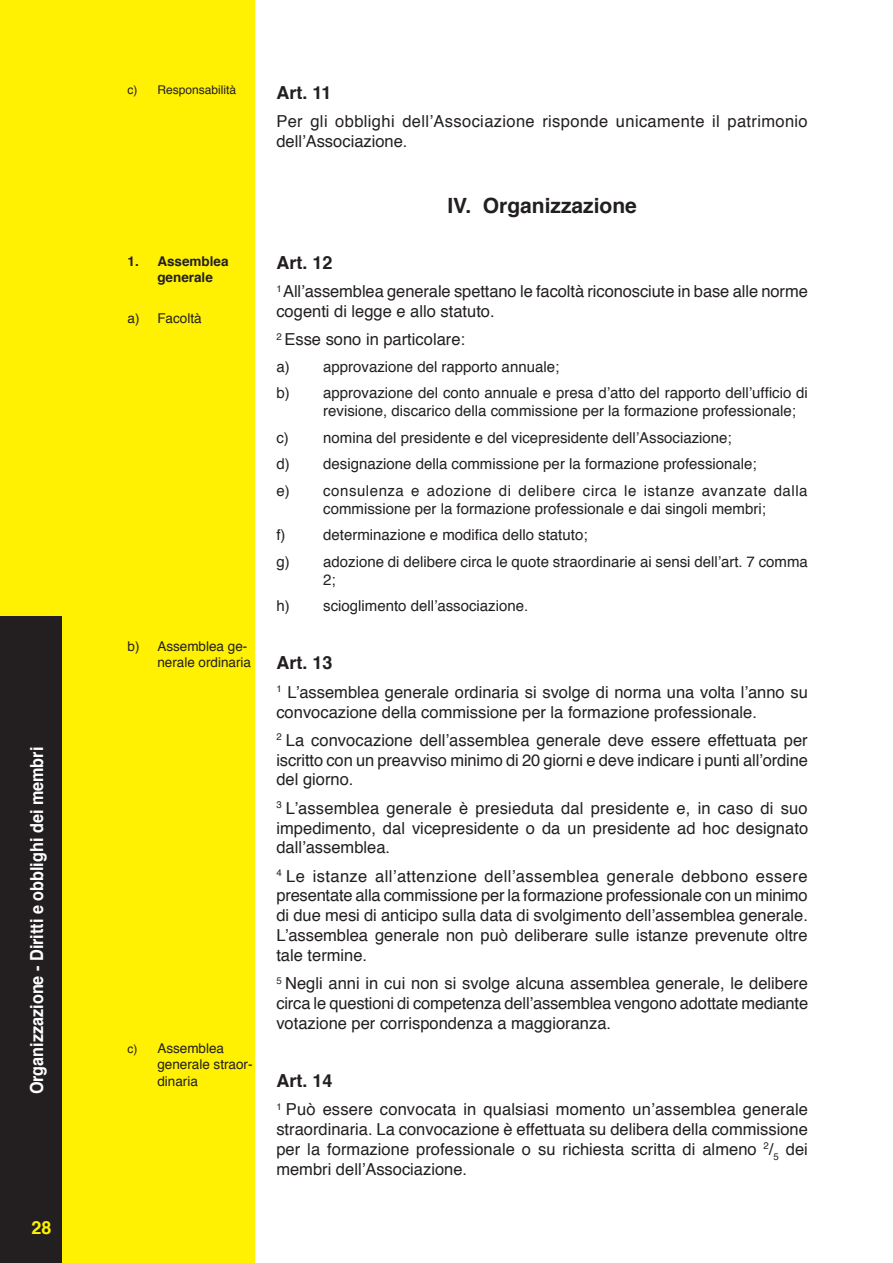
<style>
.page{position:relative;width:893px;height:1263px;background:#fff}
.page>*{position:absolute;margin:0;border:0;box-sizing:border-box;transform-origin:0 0}
.t1{font:700 21px "Helvetica";color:#231f20}
.t2{font:700 18px "Helvetica";color:#fff;scale:.9 1}
.t3{font:700 18px "Helvetica";color:#231f20}
.t4{font:700 18px "Helvetica";color:#fff101}
.t5{font:16.5px/19.8px "Helvetica";color:#231f20;text-align:justify}
.t6{font:16.5px/19.8px "Helvetica";letter-spacing:.02em;color:#231f20}
.t7{font:15px/26.4px "Helvetica";color:#231f20}
.t8{font:13.5px/16.2px "Helvetica";color:#231f20;text-align:right}
.t9{font:700 13.5px/16.2px "Helvetica";color:#231f20}
.t10{font:12px "Helvetica";color:#231f20}
.s1{font-size:12px}
</style>
<div class="page">
<div style="left:0;top:0;width:255px;height:1263px;background:#fff101"></div>
<div style="left:0;top:616px;width:62px;height:647px;background:#231f20"></div>
<p class="t2" style="left:22px;top:1094px;width:388px;rotate:-90deg">Organizzazione - Diritti e obblighi dei membri</p>
<p class="t4" style="left:31px;top:1213px;width:22px">28</p>
<p class="t10" style="left:128px;top:81px;width:110px">c) Responsabilità</p>
<p class="t9" style="left:157px;top:254px;width:73px;text-indent:-30px">1. Assemblea generale</p>
<p class="t8" style="left:128px;top:311px;width:76px">a) Facoltà</p>
<p class="t8" style="left:128px;top:639px;width:125px">b) Assemblea ge&shy;nerale ordinaria</p>
<p class="t8" style="left:157px;top:1041px;width:97px;text-align:left;text-indent:-30px"><span class="s1">c)</span> Assemblea generale straor&shy;dinaria</p>
<p class="t3" style="left:276px;top:78px;width:57px">Art. 11</p>
<p class="t6" style="left:276px;top:112px;width:533px">Per gli obblighi dell’Associazione risponde unicamente il patrimonio dell’Associazione.</p>
<p class="t1" style="left:447px;top:189px;width:191px">IV. Organizzazione</p>
<p class="t3" style="left:276px;top:248px;width:58px">Art. 12</p>
<p class="t5" style="left:276px;top:282px;width:533px"><sup>1</sup> All’assemblea generale spettano le facoltà riconosciute in base alle norme cogenti di legge e allo statuto.</p>
<p class="t5" style="left:276px;top:330px;width:190px"><sup>2</sup> Esse sono in particolare:</p>
<p class="t7" style="left:276px;top:354px;width:533px">a) approvazione del rapporto annuale;<br>b) approvazione del conto annuale e presa d’atto del rapporto dell’ufficio di</p>
<p class="t7" style="left:276px;top:398px;width:533px;text-indent:47px">revisione, discarico della commissione per la formazione professionale; c) nomina del presidente e del vicepresidente dell’Associazione;<br>d) designazione della commissione per la formazione professionale;<br>e) consulenza e adozione di delibere circa le istanze avanzate dalla</p>
<p class="t7" style="left:323px;top:496px;width:444px">commissione per la formazione professionale e dai singoli membri;</p>
<p class="t7" style="left:276px;top:522px;width:11px">f)</p>
<p class="t7" style="left:276px;top:522px;width:533px;text-indent:47px">determinazione e modifica dello statuto;<br>g) adozione di delibere circa le quote straordinarie ai sensi dell’art. 7 comma</p>
<p class="t7" style="left:276px;top:567px;width:253px;text-indent:47px">2;<br>h) scioglimento dell’associazione.</p>
<p class="t3" style="left:276px;top:649px;width:58px">Art. 13</p>
<p class="t5" style="left:276px;top:682px;width:533px"><sup>1</sup> L’assemblea generale ordinaria si svolge di norma una volta l’anno su convocazione della commissione per la formazione professionale.</p>
<p class="t5" style="left:276px;top:731px;width:533px"><sup>2</sup> La convocazione dell’assemblea generale deve essere effettuata per iscritto con un preavviso minimo di 20 giorni e deve indicare i punti all’ordine del giorno.</p>
<p class="t5" style="left:276px;top:798px;width:533px"><sup>3</sup> L’assemblea generale è presieduta dal presidente e, in caso di suo impedimento, dal vicepresidente o da un presidente ad hoc designato dall’assemblea.</p>
<p class="t5" style="left:276px;top:866px;width:533px"><sup>4</sup> Le istanze all’attenzione dell’assemblea generale debbono essere presentate alla commissione per la formazione professionale con un minimo di due mesi di anticipo sulla data di svolgimento dell’assemblea generale.<br>L’assemblea generale non può deliberare sulle istanze prevenute oltre tale termine.</p>
<p class="t5" style="left:276px;top:974px;width:533px"><sup>5</sup> Negli anni in cui non si svolge alcuna assemblea generale, le delibere circa le questioni di competenza dell’assemblea vengono adottate mediante votazione per corrispondenza a maggioranza.</p>
<p class="t3" style="left:276px;top:1066px;width:58px">Art. 14</p>
<p class="t5" style="left:276px;top:1100px;width:533px"><sup>1</sup> Può essere convocata in qualsiasi momento un’assemblea generale straordinaria. La convocazione è effettuata su delibera della commissione per la formazione professionale o su richiesta scritta di almeno <sup>2</sup>/<sub>5</sub> dei membri dell’Associazione.</p>
</div>
